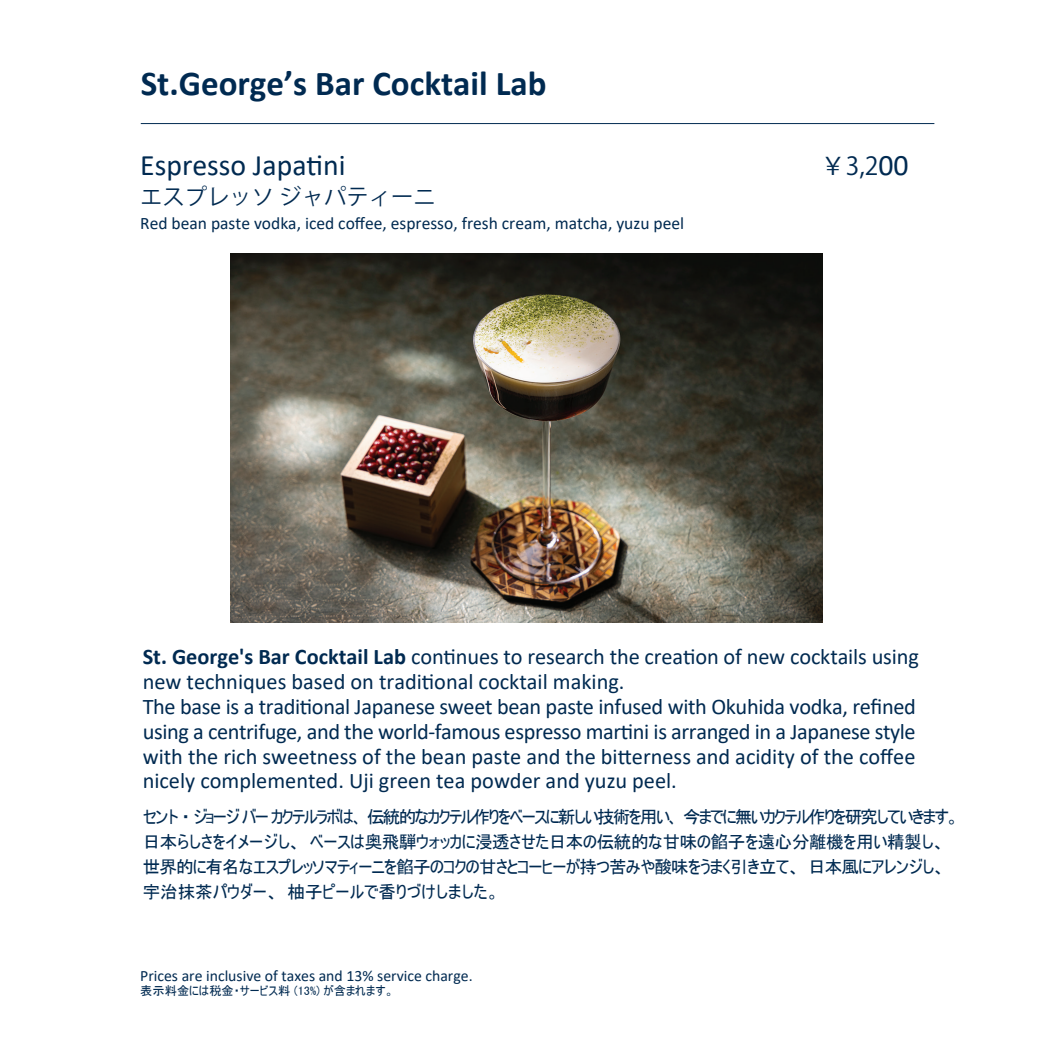
<style>
.page{position:relative;width:1042px;height:1042px;background:#fff}
.page>*{position:absolute;margin:0;border:0;box-sizing:border-box;transform-origin:0 0}
.t1{font:700 35px "Calibri";color:#002a51}
.t2{font:29.75px "Calibri";color:#002a51}
.t3{font:24.85px "Koz Go Pr 6 N";color:#002a51}
.t4{font:22.4px/24.8px "Calibri";letter-spacing:-.005em;color:#002a51}
.t5{font:22.4px "Koz Go Pr 6 N";color:#002a51}
.t6{font:17.5px/24.8px "MS UI Gothic";letter-spacing:-.05em;color:#002a51}
.t7{font:17.5px "Calibri";color:#002a51}
.t8{font:15.75px "Calibri";color:#002a51}
.t9{font:12.25px "MS UI Gothic";color:#002a51}
.s1{font-family:"Calibri";font-size:29.75px}
.s2{font-weight:700}
</style>
<div class="page">
<hr style="left:141px;top:123px;width:793px;height:1px;background:#002a51">
<img style="left:231px;top:253px;width:591px;height:369px">
<h1 class="t1" style="left:141px;top:59px;width:407px">St.George’s Bar Cocktail Lab</h1>
<h2 class="t2" style="left:140px;top:144px;width:207px">Espresso Japatini</h2>
<p class="t5" style="left:140px;top:184px;width:297px">エスプレッソ ジャパティーニ</p>
<p class="t7" style="left:140px;top:211px;width:545px">Red bean paste vodka, iced coffee, espresso, fresh cream, matcha, yuzu peel</p>
<p class="t3" style="left:821px;top:151px;width:89px">￥3,2<span class="s1">00</span></p>
<p class="t4" style="left:143px;top:644px;width:778px"><span class="s2">St. George's Bar Cocktail Lab</span> continues to research the creation of new cocktails using new techniques based on traditional cocktail making.<br>The base is a traditional Japanese sweet bean paste infused with Okuhida vodka, refined using a centrifuge, and the world-famous espresso martini is arranged in a Japanese style with the rich sweetness of the bean paste and the bitterness and acidity of the coffee nicely complemented. Uji green tea powder and yuzu peel.</p>
<p class="t6" style="left:143px;top:804px;width:818px">セント・ジョージ バー カクテルラボは、伝統的なカクテル作りをベースに新しい技術を用い、今までに無いカクテル作りを研究していきます。日本らしさをイメージし、ベースは奥飛騨ウォッカに浸透させた日本の伝統的な甘味の餡子を遠心分離機を用い精製し、世界的に有名なエスプレッソマティーニを餡子のコクの甘さとコーヒーが持つ苦みや酸味をうまく引き立て、日本風にアレンジし、宇治抹茶パウダー、柚子ピールで香りづけしました。</p>
<p class="t8" style="left:140px;top:964px;width:334px">Prices are inclusive of taxes and 13% service charge.</p>
<p class="t9" style="left:140px;top:984px;width:255px">表示料金には税金・サービス料 (13%) が含まれます。</p>
</div>
